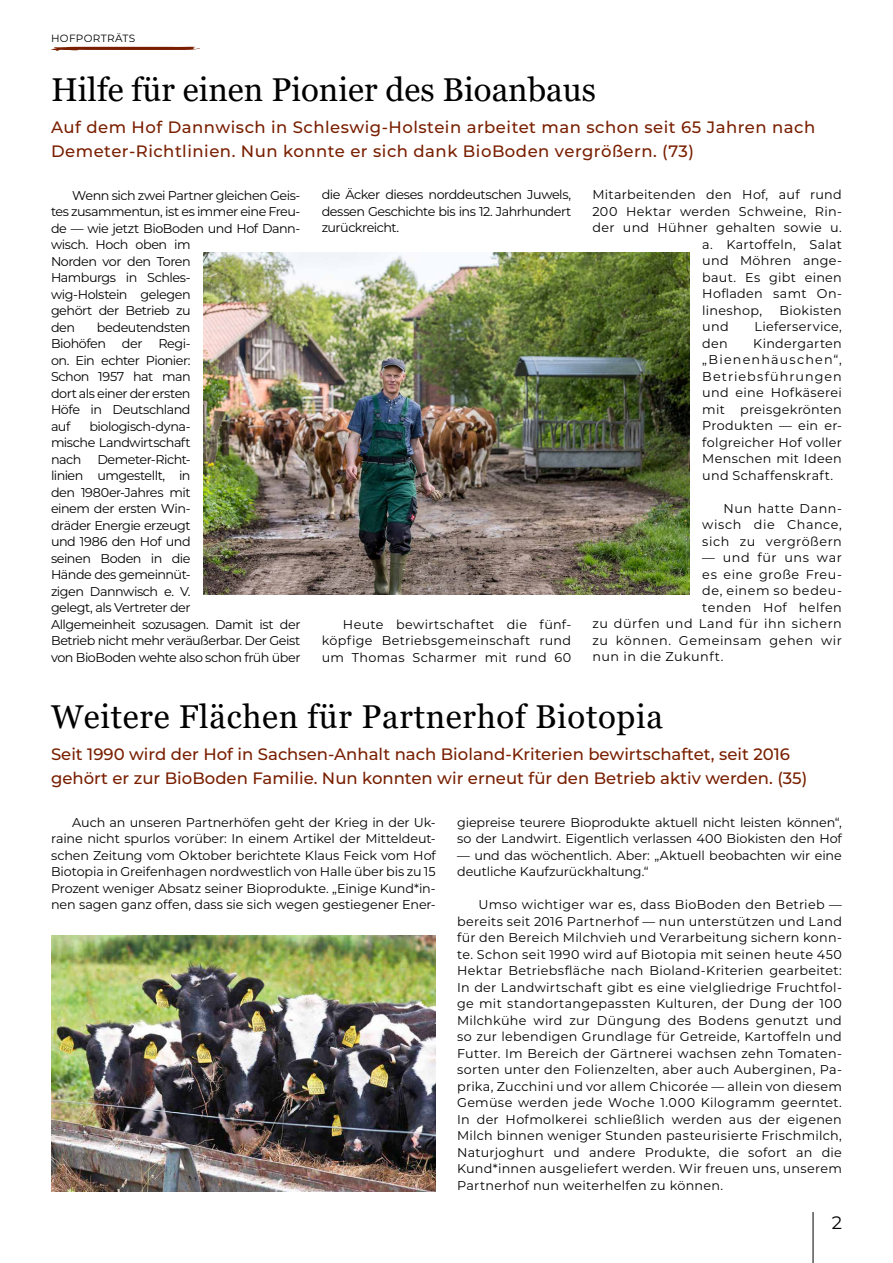
<style>
.page{position:relative;width:893px;height:1263px;background:#fff}
.page>*{position:absolute;margin:0;border:0;box-sizing:border-box;transform-origin:0 0}
.t1{font:33px "Georgia";letter-spacing:.02em;color:#000}
.t2{font:33px "Georgia";color:#000}
.t3{font:18px "Montserrat";color:#000}
.t4{font:500 16.5px/24px "Montserrat";letter-spacing:.005em;color:#791f00}
.t5{font:500 16.5px/24px "Montserrat";letter-spacing:.03em;color:#791f00}
.t6{font:12.75px/16.5px "Montserrat";letter-spacing:-.01em;color:#000;text-align:justify}
.t7{font:12.75px/16.5px "Montserrat";letter-spacing:-.04em;color:#000}
.t8{font:12.75px "Montserrat";letter-spacing:.02em;color:#000}
.t9{font:12.75px "Montserrat";letter-spacing:.04em;color:#000}
.t10{font:12.75px "Montserrat";letter-spacing:.025em;color:#000}
.t11{font:12.75px "Montserrat";letter-spacing:.045em;color:#000}
.t12{font:12.75px "Montserrat";letter-spacing:.035em;color:#000}
.t13{font:10.5px "Montserrat";letter-spacing:.03em;color:#000}
</style>
<div class="page">
<hr style="left:813px;top:1212px;width:1px;height:51px;background:#000">
<img style="left:51px;top:935px;width:385px;height:257px">
<svg style="left:51px;top:47px;width:149px;height:4px"></svg>
<img style="left:203px;top:253px;width:487px;height:342px">
<p class="t13" style="left:51px;top:32px;width:86px">HOFPORTRÄTS</p>
<h1 class="t2" style="left:51px;top:69px;width:547px">Hilfe für einen Pionier des Bioanbaus</h1>
<p class="t5" style="left:51px;top:115px;width:766px">Auf dem Hof Dannwisch in Schleswig-Holstein arbeitet man schon seit 65 Jahren nach<br>Demeter-Richtlinien. Nun konnte er sich dank BioBoden vergrößern. (73)</p>
<p class="t7" style="left:51px;top:186px;width:251px;text-indent:21px">Wenn sich zwei Partner gleichen Geis&shy;tes zusammentun, ist es immer eine Freu&shy;de — wie jetzt BioBoden und Hof Dann&shy;wisch. Hoch oben im<br>Norden vor den Toren<br>Hamburgs in Schles-<br>wig-Holstein gelegen<br>gehört der Betrieb zu<br>den</p>
<p class="t6" style="left:51px;top:318px;width:141px;text-indent:46px">bedeutendsten Biohöfen der Regi&shy;on. Ein echter Pionier:<br>Schon 1957 hat man dort als einer der ersten Höfe in Deutschland auf</p>
<p class="t7" style="left:51px;top:417px;width:251px;text-indent:38px">biologisch-dyna-<br>mische Landwirtschaft<br>nach Demeter-Richt-<br>linien umgestellt, in<br>den 1980er-Jahres mit<br>einem der ersten Win-<br>dräder Energie erzeugt<br>und 1986 den Hof und<br>seinen Boden in die<br>Hände des gemeinnüt-<br>zigen Dannwisch e. V.<br>gelegt, als Vertreter der<br>Allgemeinheit sozusagen. Damit ist der<br>Betrieb nicht mehr veräußerbar. Der Geist von BioBoden wehte also schon früh über</p>
<p class="t6" style="left:322px;top:186px;width:251px">die Äcker dieses norddeutschen Juwels, dessen Geschichte bis ins 12. Jahrhundert zurückreicht.</p>
<p class="t6" style="left:322px;top:615px;width:251px;text-indent:21px">Heute bewirtschaftet die fünf&shy;köpfige Betriebsgemeinschaft rund um Thomas Scharmer mit rund 60</p>
<p class="t8" style="left:592px;top:186px;width:251px">Mitarbeitenden den Hof, auf rund</p>
<p class="t8" style="left:592px;top:203px;width:251px">200 Hektar werden Schweine, Rin-</p>
<p class="t8" style="left:592px;top:219px;width:251px">der und Hühner gehalten sowie u.</p>
<p class="t8" style="left:702px;top:236px;width:141px">a. Kartoffeln, Salat</p>
<p class="t10" style="left:702px;top:252px;width:141px">und Möhren ange-</p>
<p class="t8" style="left:702px;top:269px;width:141px">baut. Es gibt einen</p>
<p class="t10" style="left:702px;top:285px;width:141px">Hofladen samt On-</p>
<p class="t10" style="left:702px;top:302px;width:61px">lineshop,</p>
<p class="t10" style="left:779px;top:302px;width:64px">Biokisten</p>
<p class="t6" style="left:702px;top:318px;width:28px">und</p>
<p class="t10" style="left:754px;top:318px;width:89px">Lieferservice,</p>
<p class="t6" style="left:702px;top:335px;width:27px">den</p>
<p class="t6" style="left:702px;top:335px;width:141px;text-indent:51px">Kindergarten „Bienenhäuschen“, Betriebsführungen und eine Hofkäserei mit preisgekrönten Produkten — ein er&shy;folgreicher Hof voller Menschen mit Ideen und Schaffenskraft.</p>
<p class="t6" style="left:702px;top:500px;width:141px;text-indent:21px">Nun hatte Dann&shy;wisch die Chance, sich zu vergrößern</p>
<p class="t9" style="left:702px;top:549px;width:141px">— und für uns war</p>
<p class="t9" style="left:702px;top:566px;width:141px">es eine große Freu-</p>
<p class="t11" style="left:702px;top:582px;width:141px">de, einem so bedeu-</p>
<p class="t11" style="left:702px;top:599px;width:141px">tenden Hof helfen</p>
<p class="t9" style="left:592px;top:615px;width:251px">zu dürfen und Land für ihn sichern</p>
<p class="t9" style="left:592px;top:632px;width:251px">zu können. Gemeinsam gehen wir</p>
<p class="t12" style="left:592px;top:648px;width:133px">nun in die Zukunft.</p>
<h1 class="t1" style="left:51px;top:696px;width:613px">Weitere Flächen für Partnerhof Biotopia</h1>
<p class="t4" style="left:51px;top:742px;width:758px">Seit 1990 wird der Hof in Sachsen-Anhalt nach Bioland-Kriterien bewirtschaftet, seit 2016 gehört er zur BioBoden Familie. Nun konnten wir erneut für den Betrieb aktiv werden. (35)</p>
<p class="t6" style="left:51px;top:813px;width:386px;text-indent:21px">Auch an unseren Partnerhöfen geht der Krieg in der Uk&shy;raine nicht spurlos vorüber: In einem Artikel der Mitteldeut&shy;schen Zeitung vom Oktober berichtete Klaus Feick vom Hof Biotopia in Greifenhagen nordwestlich von Halle über bis zu 15<br>Prozent weniger Absatz seiner Bioprodukte. „Einige Kund*in&shy;nen sagen ganz offen, dass sie sich wegen gestiegener Ener-</p>
<p class="t6" style="left:457px;top:813px;width:386px">giepreise teurere Bioprodukte aktuell nicht leisten können“, so der Landwirt. Eigentlich verlassen 400 Biokisten den Hof</p>
<p class="t6" style="left:457px;top:846px;width:386px">— und das wöchentlich. Aber: „Aktuell beobachten wir eine deutliche Kaufzurückhaltung.“</p>
<p class="t6" style="left:457px;top:896px;width:386px;text-indent:21px">Umso wichtiger war es, dass BioBoden den Betrieb — bereits seit 2016 Partnerhof — nun unterstützen und Land für den Bereich Milchvieh und Verarbeitung sichern konn&shy;te. Schon seit 1990 wird auf Biotopia mit seinen heute 450<br>Hektar Betriebsfläche nach Bioland-Kriterien gearbeitet:<br>In der Landwirtschaft gibt es eine vielgliedrige Fruchtfol&shy;ge mit standortangepassten Kulturen, der Dung der 100<br>Milchkühe wird zur Düngung des Bodens genutzt und so zur lebendigen Grundlage für Getreide, Kartoffeln und Futter. Im Bereich der Gärtnerei wachsen zehn Tomaten&shy;sorten unter den Folienzelten, aber auch Auberginen, Pa&shy;prika, Zucchini und vor allem Chicorée — allein von diesem Gemüse werden jede Woche 1.000 Kilogramm geerntet.<br>In der Hofmolkerei schließlich werden aus der eigenen Milch binnen weniger Stunden pasteurisierte Frischmilch, Naturjoghurt und andere Produkte, die sofort an die Kund*innen ausgeliefert werden. Wir freuen uns, unserem Partnerhof nun weiterhelfen zu können.</p>
<h2 class="t3" style="left:832px;top:1210px;width:12px">2</h2>
</div>
